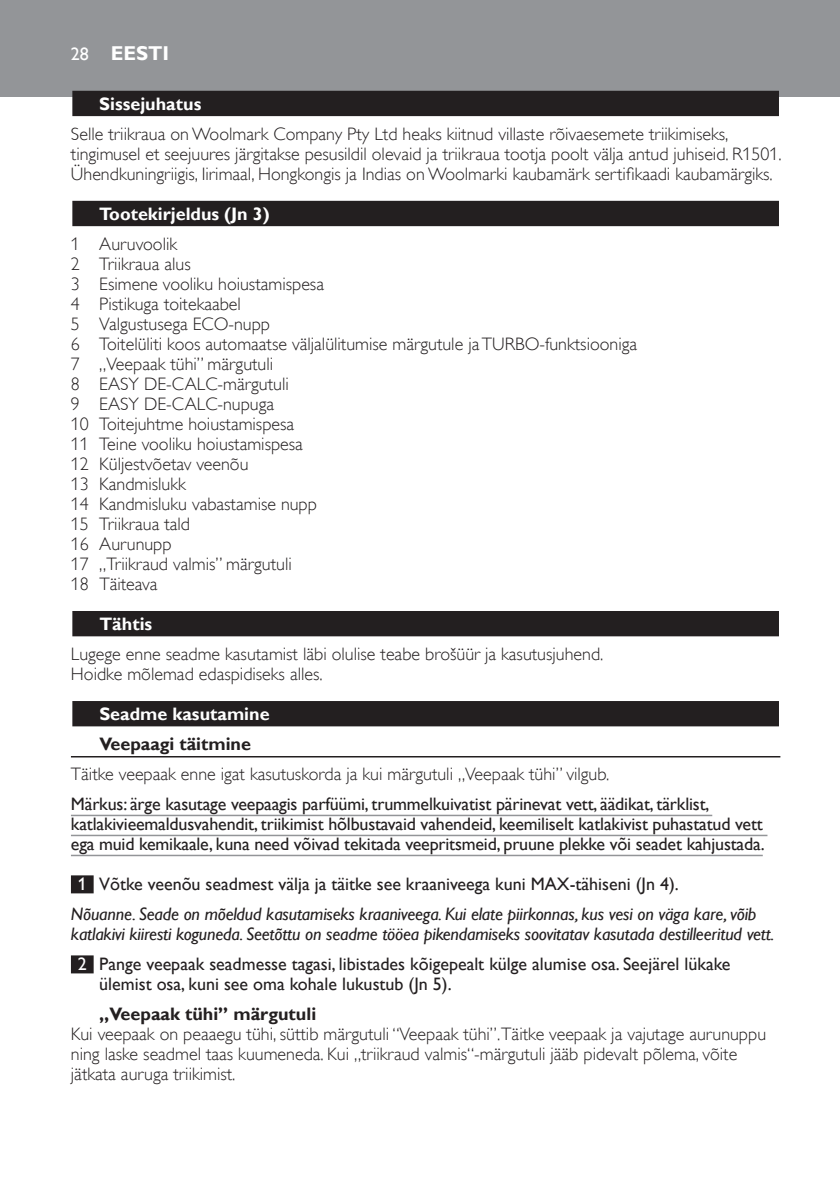
<style>
.page{position:relative;width:840px;height:1191px;background:#fff}
.page>*{position:absolute;margin:0;border:0;box-sizing:border-box;transform-origin:0 0}
.t1{font:700 20px "Gill Sans Alt One WGL";color:#fff}
.t2{font:18px/20px "Gill Sans Alt One WGL Light";color:#231f20}
.t3{font:italic 18px/30px "Gill Sans Alt One WGL";letter-spacing:-.01em;color:#231f20}
.t4{font:18px/20px "Gill Sans Alt One WGL";letter-spacing:-.01em;color:#231f20}
.t5{font:700 18px "Gill Sans Alt One WGL";color:#fff}
.t6{font:700 18px "Gill Sans Alt One WGL";color:#231f20}
.t7{font:18px "Gill Sans Alt One WGL";color:#fff}
.s1{font-style:normal;color:#fff}
.s2{font-style:normal}
</style>
<div class="page">
<div style="left:0;top:0;width:839px;height:96px;background:#939598"></div>
<div style="left:72px;top:91px;width:706px;height:25px;background:#231f20"></div>
<div style="left:71px;top:200px;width:709px;height:28px;background:#d9d9d9"></div>
<div style="left:72px;top:201px;width:706px;height:25px;background:#231f20"></div>
<div style="left:71px;top:610px;width:709px;height:28px;background:#b2b0b1"></div>
<div style="left:72px;top:611px;width:706px;height:25px;background:#231f20"></div>
<div style="left:71px;top:700px;width:709px;height:28px;background:#a9a8a8"></div>
<div style="left:72px;top:701px;width:706px;height:25px;background:#231f20"></div>
<hr style="left:71px;top:756px;width:709px;height:1px;background:#231f20">
<hr style="left:71px;top:814px;width:640px;height:2px;background:#939598">
<hr style="left:71px;top:834px;width:696px;height:2px;background:#939598">
<hr style="left:71px;top:854px;width:691px;height:2px;background:#939598">
<div style="left:71px;top:875px;width:23px;height:18px;background:#231f20"></div>
<div style="left:71px;top:955px;width:23px;height:18px;background:#231f20"></div>
<p class="t7" style="left:71px;top:42px;width:19px">28</p>
<p class="t1" style="left:111px;top:40px;width:60px">EESTI</p>
<p class="t5" style="left:99px;top:92px;width:103px">Sissejuhatus</p>
<p class="t2" style="left:71px;top:124px;width:712px">Selle triikraua on Woolmark Company Pty Ltd heaks kiitnud villaste rõivaesemete triikimiseks, tingimusel et seejuures järgitakse pesusildil olevaid ja triikraua tootja poolt välja antud juhiseid. R1501.<br>Ühendkuningriigis, Iirimaal, Hongkongis ja Indias on Woolmarki kaubamärk sertifikaadi kaubamärgiks.</p>
<p class="t5" style="left:99px;top:202px;width:172px">Tootekirjeldus (Jn 3)</p>
<p class="t2" style="left:71px;top:234px;width:567px">1 Auruvoolik<br>2 Triikraua alus<br>3 Esimene vooliku hoiustamispesa<br>4 Pistikuga toitekaabel<br>5 Valgustusega ECO-nupp<br>6 Toitelüliti koos automaatse väljalülitumise märgutule ja TURBO-funktsiooniga<br>7 „Veepaak tühi” märgutuli<br>8 EASY DE-CALC-märgutuli<br>9 EASY DE-CALC-nupuga<br>10 Toitejuhtme hoiustamispesa<br>11 Teine vooliku hoiustamispesa<br>12 Küljestvõetav veenõu<br>13 Kandmislukk<br>14 Kandmisluku vabastamise nupp<br>15 Triikraua tald<br>16 Aurunupp<br>17 „Triikraud valmis” märgutuli<br>18 Täiteava</p>
<p class="t5" style="left:99px;top:612px;width:54px">Tähtis</p>
<p class="t2" style="left:71px;top:644px;width:533px">Lugege enne seadme kasutamist läbi olulise teabe brošüür ja kasutusjuhend.<br>Hoidke mõlemad edaspidiseks alles.</p>
<p class="t5" style="left:99px;top:702px;width:172px">Seadme kasutamine</p>
<p class="t6" style="left:99px;top:732px;width:153px">Veepaagi täitmine</p>
<p class="t2" style="left:71px;top:764px;width:539px">Täitke veepaak enne igat kasutuskorda ja kui märgutuli „Veepaak tühi” vilgub.</p>
<p class="t4" style="left:71px;top:794px;width:694px">Märkus: ärge kasutage veepaagis parfüümi, trummelkuivatist pärinevat vett, äädikat, tärklist, katlakivieemaldusvahendit, triikimist hõlbustavaid vahendeid, keemiliselt katlakivist puhastatud vett ega muid kemikaale, kuna need võivad tekitada veepritsmeid, pruune plekke või seadet kahjustada.</p>
<p class="t3" style="left:71px;top:869px;width:686px;text-indent:7px"><span class="s1">1</span> <span class="s2">Võtke veenõu seadmest välja ja täitke see kraaniveega kuni MAX-tähiseni (Jn 4).<br></span>Nõuanne. Seade on mõeldud kasutamiseks kraaniveega. Kui elate piirkonnas, kus vesi on väga kare, võib</p>
<p class="t3" style="left:78px;top:919px;width:697px;text-indent:-7px">katlakivi kiiresti koguneda. Seetõttu on seadme tööea pikendamiseks soovitatav kasutada destilleeritud vett.<br><span class="s1">2</span> <span class="s2">Pange veepaak seadmesse tagasi, libistades kõigepealt külge alumise osa. Seejärel lükake</span></p>
<p class="t4" style="left:99px;top:974px;width:354px">ülemist osa, kuni see oma kohale lukustub (Jn 5).</p>
<p class="t6" style="left:99px;top:1002px;width:218px">„Veepaak tühi” märgutuli</p>
<p class="t2" style="left:71px;top:1024px;width:696px">Kui veepaak on peaaegu tühi, süttib märgutuli “Veepaak tühi”.Täitke veepaak ja vajutage aurunuppu ning laske seadmel taas kuumeneda. Kui „triikraud valmis“-märgutuli jääb pidevalt põlema, võite jätkata auruga triikimist.</p>
</div>
